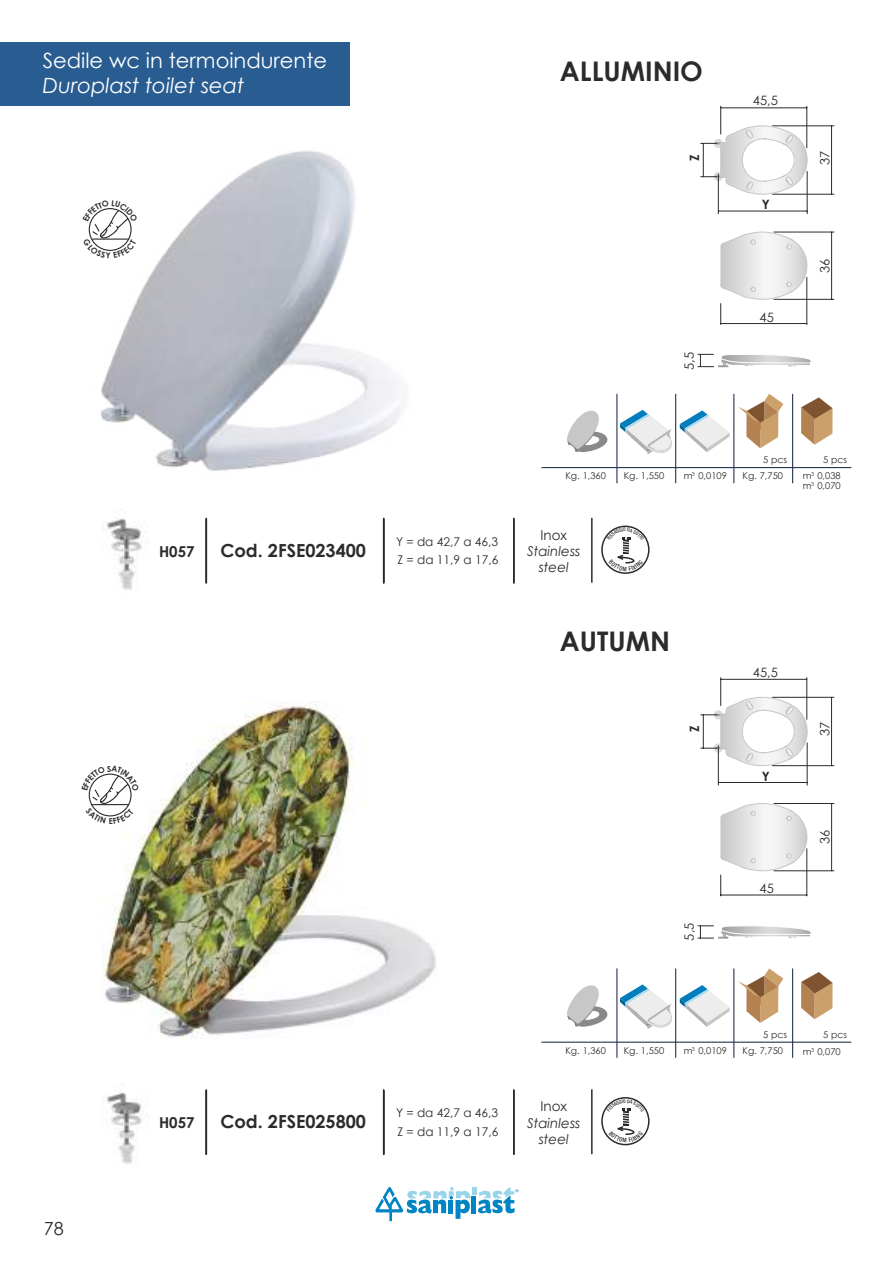
<style>
.page{position:relative;width:894px;height:1264px;background:#fff}
.page>*{position:absolute;margin:0;border:0;box-sizing:border-box;transform-origin:0 0}
.t1{font:700 27px "Century Gothic";color:#2b2b2a}
.t2{font:21px "Century Gothic";color:#fff}
.t3{font:italic 21px "Century Gothic";color:#fff}
.t4{font:700 18px "Century Gothic";color:#2b2b2a}
.t5{font:18px "Century Gothic";color:#2b2b2a}
.t6{font:700 15px "Century Gothic";color:#2b2b2a}
.t7{font:italic 13.5px/16.2px "Century Gothic";color:#2b2b2a;text-align:center}
.t8{font:13.5px "Century Gothic";color:#2b2b2a}
.t9{font:12.9px "Century Gothic";color:#2b2b2a}
.t10{font:700 12.9px "Century Gothic";color:#2b2b2a}
.t11{font:12px/18.9px "Century Gothic";color:#2b2b2a}
.t12{font:9.3px/15.8px "Century Gothic";color:#2b2b2a}
.t13{font:5.4px "Century Gothic";color:#2b2b2a}
</style>
<div class="page">
<svg style="left:375px;top:1187px;width:143px;height:33px"></svg>
<div style="left:0;top:43px;width:350px;height:63px;background:#295d92"></div>
<svg style="left:801px;top:397px;width:31px;height:47px"></svg>
<svg style="left:679px;top:410px;width:50px;height:42px"></svg>
<svg style="left:620px;top:410px;width:51px;height:44px"></svg>
<svg style="left:738px;top:394px;width:45px;height:54px"></svg>
<svg style="left:567px;top:410px;width:40px;height:42px"></svg>
<hr style="left:616px;top:394px;width:1px;height:89px;background:#283752">
<hr style="left:674px;top:394px;width:2px;height:89px;background:#283752">
<hr style="left:733px;top:394px;width:1px;height:89px;background:#283752">
<hr style="left:791px;top:394px;width:1px;height:89px;background:#283752">
<hr style="left:541px;top:467px;width:310px;height:1px;background:#283752">
<svg style="left:801px;top:972px;width:31px;height:47px"></svg>
<svg style="left:679px;top:985px;width:50px;height:41px"></svg>
<svg style="left:620px;top:984px;width:51px;height:44px"></svg>
<svg style="left:738px;top:968px;width:45px;height:54px"></svg>
<svg style="left:567px;top:985px;width:40px;height:41px"></svg>
<hr style="left:616px;top:968px;width:1px;height:89px;background:#283752">
<hr style="left:674px;top:968px;width:2px;height:89px;background:#283752">
<hr style="left:733px;top:968px;width:1px;height:89px;background:#283752">
<hr style="left:791px;top:968px;width:1px;height:89px;background:#283752">
<hr style="left:541px;top:1041px;width:310px;height:1px;background:#283752">
<hr style="left:830px;top:126px;width:1px;height:68px;background:#2b2b2a">
<hr style="left:772px;top:194px;width:61px;height:1px;background:#2b2b2a">
<hr style="left:772px;top:125px;width:61px;height:1px;background:#2b2b2a">
<hr style="left:718px;top:211px;width:88px;height:1px;background:#2b2b2a">
<hr style="left:717px;top:174px;width:1px;height:40px;background:#2b2b2a">
<hr style="left:806px;top:171px;width:1px;height:43px;background:#2b2b2a">
<hr style="left:831px;top:232px;width:1px;height:67px;background:#2b2b2a">
<hr style="left:773px;top:299px;width:60px;height:1px;background:#2b2b2a">
<hr style="left:773px;top:232px;width:60px;height:1px;background:#2b2b2a">
<svg style="left:720px;top:231px;width:87px;height:93px"></svg>
<svg style="left:700px;top:106px;width:107px;height:88px"></svg>
<svg style="left:697px;top:354px;width:114px;height:13px"></svg>
<hr style="left:205px;top:518px;width:2px;height:64px;background:#2b2b2a">
<hr style="left:383px;top:518px;width:1px;height:64px;background:#2b2b2a">
<hr style="left:513px;top:518px;width:1px;height:64px;background:#2b2b2a">
<hr style="left:591px;top:518px;width:1px;height:64px;background:#2b2b2a">
<div style="left:601px;top:525px;width:48px;height:48px;border:2px solid #2b2b2a;border-radius:50%"></div>
<img style="left:100px;top:150px;width:304px;height:321px">
<img style="left:101px;top:701px;width:335px;height:336px">
<hr style="left:830px;top:697px;width:1px;height:68px;background:#2b2b2a">
<hr style="left:772px;top:765px;width:61px;height:1px;background:#2b2b2a">
<hr style="left:772px;top:697px;width:61px;height:1px;background:#2b2b2a">
<hr style="left:718px;top:782px;width:88px;height:1px;background:#2b2b2a">
<hr style="left:717px;top:745px;width:1px;height:40px;background:#2b2b2a">
<hr style="left:806px;top:742px;width:1px;height:43px;background:#2b2b2a">
<hr style="left:831px;top:803px;width:1px;height:67px;background:#2b2b2a">
<hr style="left:773px;top:870px;width:60px;height:1px;background:#2b2b2a">
<hr style="left:773px;top:803px;width:60px;height:1px;background:#2b2b2a">
<svg style="left:720px;top:803px;width:87px;height:92px"></svg>
<svg style="left:700px;top:677px;width:107px;height:88px"></svg>
<svg style="left:697px;top:925px;width:114px;height:13px"></svg>
<hr style="left:205px;top:1089px;width:2px;height:64px;background:#2b2b2a">
<hr style="left:383px;top:1089px;width:1px;height:64px;background:#2b2b2a">
<hr style="left:513px;top:1089px;width:1px;height:64px;background:#2b2b2a">
<hr style="left:591px;top:1089px;width:1px;height:64px;background:#2b2b2a">
<hr style="left:205px;top:1090px;width:2px;height:64px;background:#2b2b2a">
<hr style="left:383px;top:1090px;width:1px;height:64px;background:#2b2b2a">
<hr style="left:513px;top:1090px;width:1px;height:64px;background:#2b2b2a">
<div style="left:601px;top:1096px;width:48px;height:48px;border:2px solid #2b2b2a;border-radius:50%"></div>
<img style="left:102px;top:509px;width:40px;height:81px">
<img style="left:102px;top:1083px;width:40px;height:81px">
<svg style="left:606px;top:527px;width:38px;height:44px"></svg>
<svg style="left:606px;top:1098px;width:38px;height:44px"></svg>
<svg style="left:88px;top:200px;width:50px;height:59px"></svg>
<svg style="left:88px;top:765px;width:51px;height:59px"></svg>
<h2 class="t2" style="left:43px;top:45px;width:286px">Sedile wc in termoindurente</h2>
<h2 class="t3" style="left:43px;top:70px;width:203px">Duroplast toilet seat</h2>
<h1 class="t1" style="left:559px;top:51px;width:145px">ALLUMINIO</h1>
<h3 class="t10" style="left:684px;top:161px;width:8px;rotate:-90deg">Z</h3>
<h3 class="t9" style="left:679px;top:370px;width:19px;rotate:-90deg">5,5</h3>
<h3 class="t9" style="left:752px;top:91px;width:26px">45,5</h3>
<h3 class="t10" style="left:761px;top:195px;width:9px">Y</h3>
<h3 class="t9" style="left:759px;top:308px;width:16px">45</h3>
<h3 class="t9" style="left:815px;top:165px;width:16px;rotate:-90deg">37</h3>
<h3 class="t9" style="left:815px;top:273px;width:16px;rotate:-90deg">36</h3>
<h3 class="t6" style="left:159px;top:539px;width:37px">H057</h3>
<h3 class="t4" style="left:220px;top:536px;width:147px">Cod. 2FSE023400</h3>
<p class="t11" style="left:396px;top:531px;width:104px">Y = da 42,7 a 46,3<br>Z = da 11,9 a 17,6</p>
<p class="t12" style="left:762px;top:451px;width:26px">5 pcs</p>
<p class="t12" style="left:802px;top:451px;width:46px;text-indent:20px">5 pcs m <sup>3</sup> 0,038</p>
<p class="t12" style="left:802px;top:477px;width:40px">m <sup>3</sup> 0,070</p>
<p class="t12" style="left:565px;top:467px;width:42px">Kg. 1,360</p>
<p class="t12" style="left:623px;top:467px;width:42px">Kg. 1,550</p>
<p class="t13" style="left:691px;top:470px;width:5px">3</p>
<p class="t12" style="left:683px;top:467px;width:45px">m 0,0109</p>
<p class="t12" style="left:742px;top:467px;width:42px">Kg. 7,750</p>
<h3 class="t8" style="left:540px;top:525px;width:28px">Inox</h3>
<h3 class="t7" style="left:527px;top:543px;width:55px">Stainless steel</h3>
<h1 class="t1" style="left:559px;top:621px;width:112px">AUTUMN</h1>
<h3 class="t10" style="left:684px;top:732px;width:8px;rotate:-90deg">Z</h3>
<h3 class="t9" style="left:679px;top:940px;width:19px;rotate:-90deg">5,5</h3>
<h3 class="t9" style="left:752px;top:662px;width:26px">45,5</h3>
<h3 class="t10" style="left:761px;top:766px;width:9px">Y</h3>
<h3 class="t9" style="left:759px;top:879px;width:16px">45</h3>
<h3 class="t9" style="left:815px;top:736px;width:16px;rotate:-90deg">37</h3>
<h3 class="t9" style="left:815px;top:844px;width:16px;rotate:-90deg">36</h3>
<h3 class="t5" style="left:44px;top:1215px;width:21px">78</h3>
<h3 class="t6" style="left:159px;top:1110px;width:37px">H057</h3>
<h3 class="t4" style="left:220px;top:1107px;width:147px">Cod. 2FSE025800</h3>
<p class="t11" style="left:396px;top:1102px;width:104px">Y = da 42,7 a 46,3<br>Z = da 11,9 a 17,6</p>
<p class="t12" style="left:762px;top:1026px;width:26px">5 pcs</p>
<p class="t12" style="left:802px;top:1025px;width:46px;line-height:16.8px;text-indent:20px">5 pcs m <sup>3</sup> 0,070</p>
<p class="t12" style="left:565px;top:1042px;width:42px">Kg. 1,360</p>
<p class="t12" style="left:623px;top:1042px;width:42px">Kg. 1,550</p>
<p class="t13" style="left:691px;top:1044px;width:5px">3</p>
<p class="t12" style="left:683px;top:1041px;width:45px">m 0,0109</p>
<p class="t12" style="left:742px;top:1041px;width:42px">Kg. 7,750</p>
<h3 class="t8" style="left:540px;top:1096px;width:28px">Inox</h3>
<h3 class="t7" style="left:527px;top:1114px;width:55px">Stainless steel</h3>
</div>
